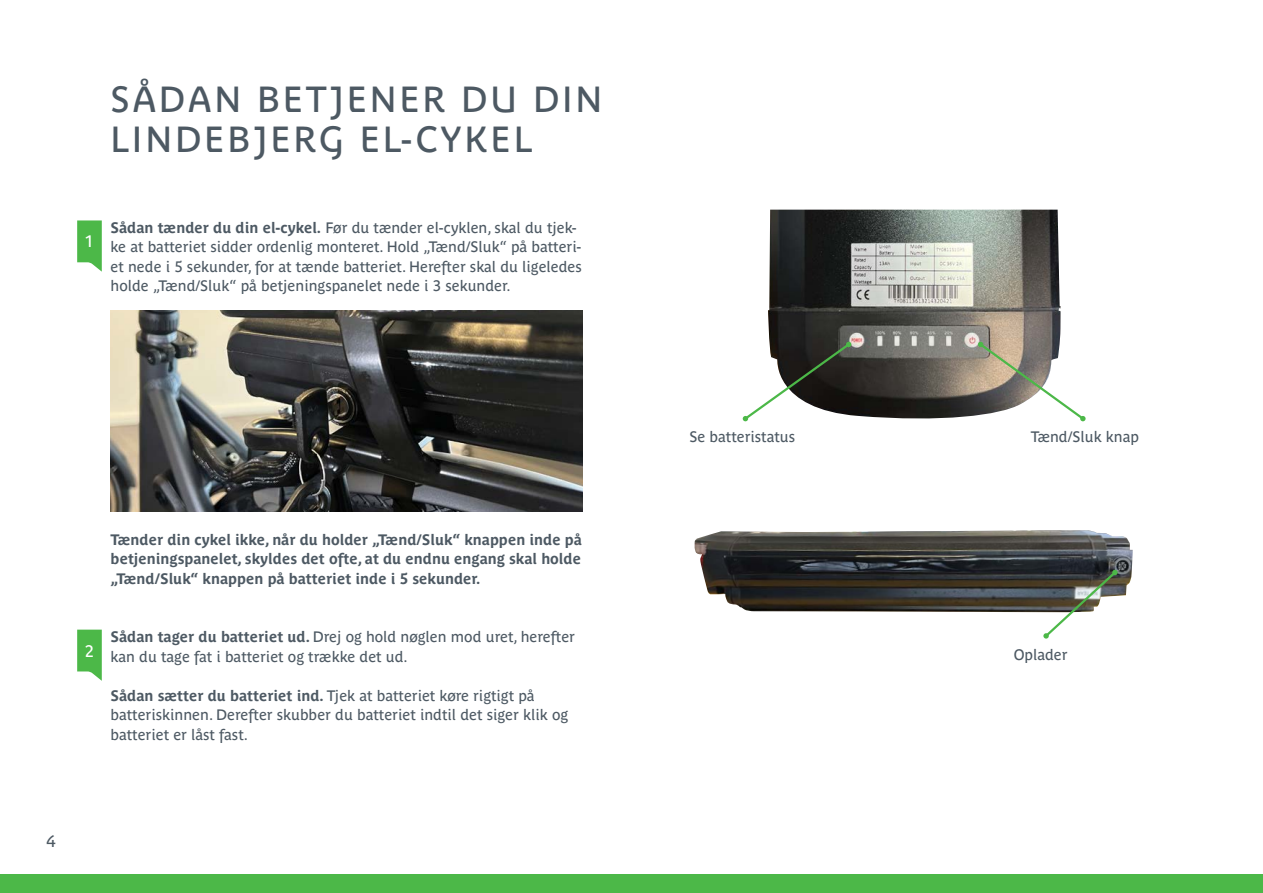
<style>
.page{position:relative;width:1263px;height:893px;background:#fff}
.page>*{position:absolute;margin:0;border:0;box-sizing:border-box;transform-origin:0 0}
.Overskrift{font:36px/40.5px "Parisine Plus Std";letter-spacing:.08em;color:#4d5963}
.Mellmerub_2l{font:16.5px "Parisine Plus Std";color:#fff}
.t1{font:16.5px "Parisine Plus Std";color:#4d5963}
.Brød{font:15px/19.5px "Parisine Plus Std";color:#4d5963}
.Brød-2{font:700 15px/19.5px "Parisine Plus Std";color:#4d5963;text-align:justify}
.Info{font:15px "Parisine Plus Std";color:#4d5963}
.s1{font-weight:700}
</style>
<div class="page">
<div style="left:0;top:874px;width:1263px;height:19px;background:#4cb848"></div>
<svg style="left:77px;top:220px;width:25px;height:52px"></svg>
<svg style="left:77px;top:630px;width:25px;height:51px"></svg>
<img style="left:111px;top:310px;width:472px;height:201px">
<img style="left:768px;top:210px;width:293px;height:209px">
<svg style="left:742px;top:341px;width:110px;height:81px"></svg>
<svg style="left:977px;top:341px;width:109px;height:81px"></svg>
<img style="left:695px;top:531px;width:438px;height:81px">
<svg style="left:1043px;top:569px;width:75px;height:70px"></svg>
<p class="Overskrift" style="left:111px;top:79px;width:493px">SÅDAN BETJENER DU DIN<br>LINDEBJERG EL-CYKEL</p>
<p class="Mellmerub_2l" style="left:85px;top:232px;width:11px">1</p>
<p class="Brød" style="left:111px;top:218px;width:473px"><span class="s1">Sådan tænder du din el-cykel.</span> Før du tænder el-cyklen, skal du tjek&shy;ke at batteriet sidder ordenlig monteret. Hold „Tænd/Sluk“ på batteri&shy;et nede i 5 sekunder, for at tænde batteriet. Herefter skal du ligeledes holde „Tænd/Sluk“ på betjeningspanelet nede i 3 sekunder.</p>
<p class="Mellmerub_2l" style="left:85px;top:641px;width:11px">2</p>
<p class="Brød-2" style="left:111px;top:530px;width:473px">Tænder din cykel ikke, når du holder „Tænd/Sluk“ knappen inde på betjeningspanelet, skyldes det ofte, at du endnu engang skal holde „Tænd/Sluk“ knappen på batteriet inde i 5 sekunder.</p>
<p class="Brød" style="left:111px;top:627px;width:466px"><span class="s1">Sådan tager du batteriet ud.</span> Drej og hold nøglen mod uret, herefter kan du tage fat i batteriet og trække det ud.</p>
<p class="Brød" style="left:111px;top:686px;width:459px"><span class="s1">Sådan sætter du batteriet ind.</span> Tjek at batteriet køre rigtigt på batteriskinnen. Derefter skubber du batteriet indtil det siger klik og batteriet er låst fast.</p>
<p class="t1" style="left:47px;top:831px;width:11px">4</p>
<p class="Info" style="left:689px;top:428px;width:107px">Se batteristatus</p>
<p class="Info" style="left:1031px;top:428px;width:110px">Tænd/Sluk knap</p>
<p class="Info" style="left:1014px;top:646px;width:55px">Oplader</p>
</div>
